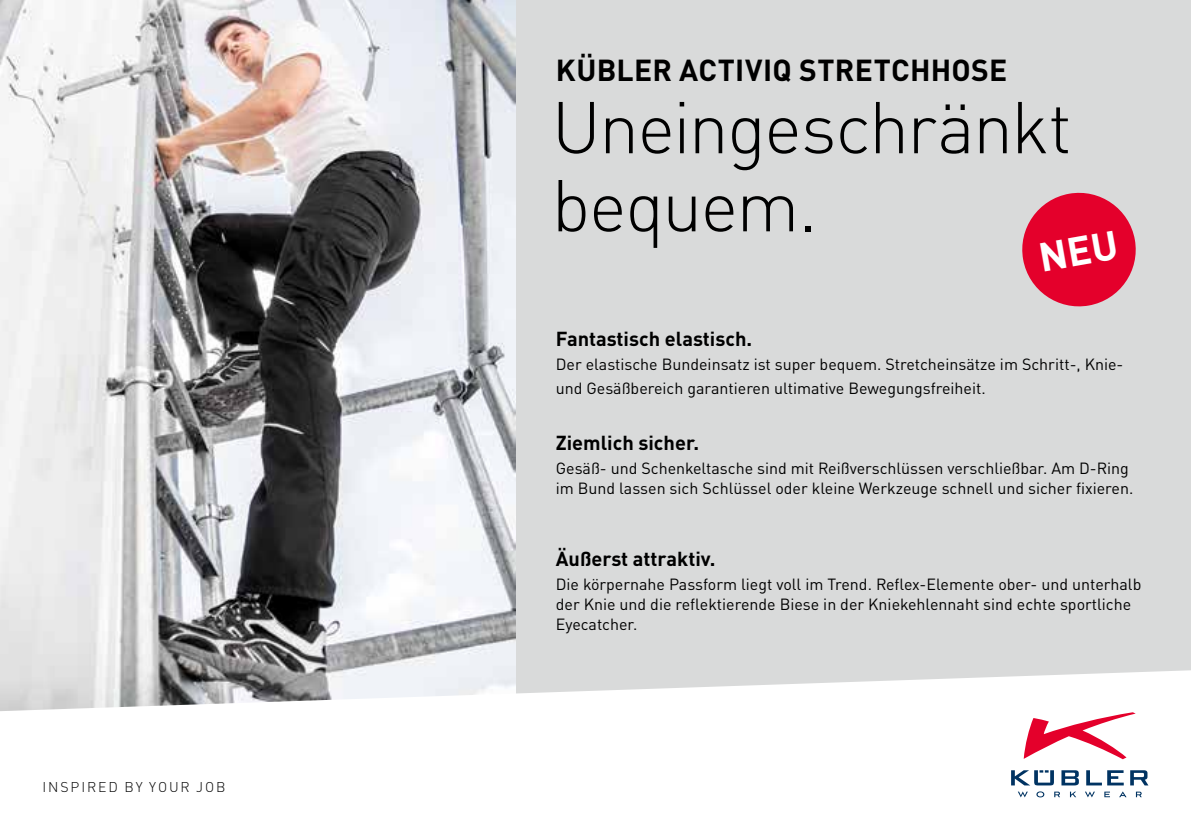
<style>
.page{position:relative;width:1191px;height:840px;background:#fff}
.page>*{position:absolute;margin:0;border:0;box-sizing:border-box;transform-origin:0 0}
.t1{font:300 72px/78px "DIN Pro";letter-spacing:-.025em;color:#000}
.t2{font:700 30px "DIN Pro";letter-spacing:.01em;color:#000}
.t3{font:700 20px "DIN Pro";color:#000}
.t4{font:16px/20px "DIN Pro";color:#000}
.t5{font:300 14px "DIN Pro";letter-spacing:.135em;color:#000}
</style>
<div class="page">
<div style="left:0;top:0;width:1191px;height:729px;background:#d9dada"></div>
<img style="left:0;top:0;width:515px;height:670px">
<svg style="left:0;top:670px;width:1190px;height:128px"></svg>
<hr style="left:1190px;top:669px;width:1px;height:170px;background:#fff">
<svg style="left:1023px;top:711px;width:112px;height:47px"></svg>
<svg style="left:1011px;top:769px;width:137px;height:16px"></svg>
<svg style="left:1017px;top:791px;width:124px;height:6px"></svg>
<svg style="left:1022px;top:192px;width:114px;height:115px"></svg>
<p class="t5" style="left:43px;top:775px;width:184px">INSPIRED BY YOUR JOB</p>
<h2 class="t2" style="left:556px;top:45px;width:453px">KÜBLER ACTIVIQ STRETCHHOSE</h2>
<h1 class="t1" style="left:551px;top:82px;width:522px">Uneingeschränkt bequem.</h1>
<p class="t3" style="left:556px;top:322px;width:198px">Fantastisch elastisch.</p>
<p class="t4" style="left:556px;top:350px;width:569px;line-height:24px">Der elastische Bundeinsatz ist super bequem. Stretcheinsätze im Schritt-, Knie&shy;und Gesäßbereich garantieren ultimative Bewegungsfreiheit.</p>
<p class="t3" style="left:556px;top:426px;width:145px">Ziemlich sicher.</p>
<p class="t4" style="left:556px;top:456px;width:579px">Gesäß- und Schenkeltasche sind mit Reißverschlüssen verschließbar. Am D-Ring im Bund lassen sich Schlüssel oder kleine Werkzeuge schnell und sicher fixieren.</p>
<p class="t3" style="left:556px;top:541px;width:161px">Äußerst attraktiv.</p>
<p class="t4" style="left:556px;top:572px;width:587px">Die körpernahe Passform liegt voll im Trend. Reflex-Elemente ober- und unterhalb der Knie und die reflektierende Biese in der Kniekehlennaht sind echte sportliche<br>Eyecatcher.</p>
</div>
